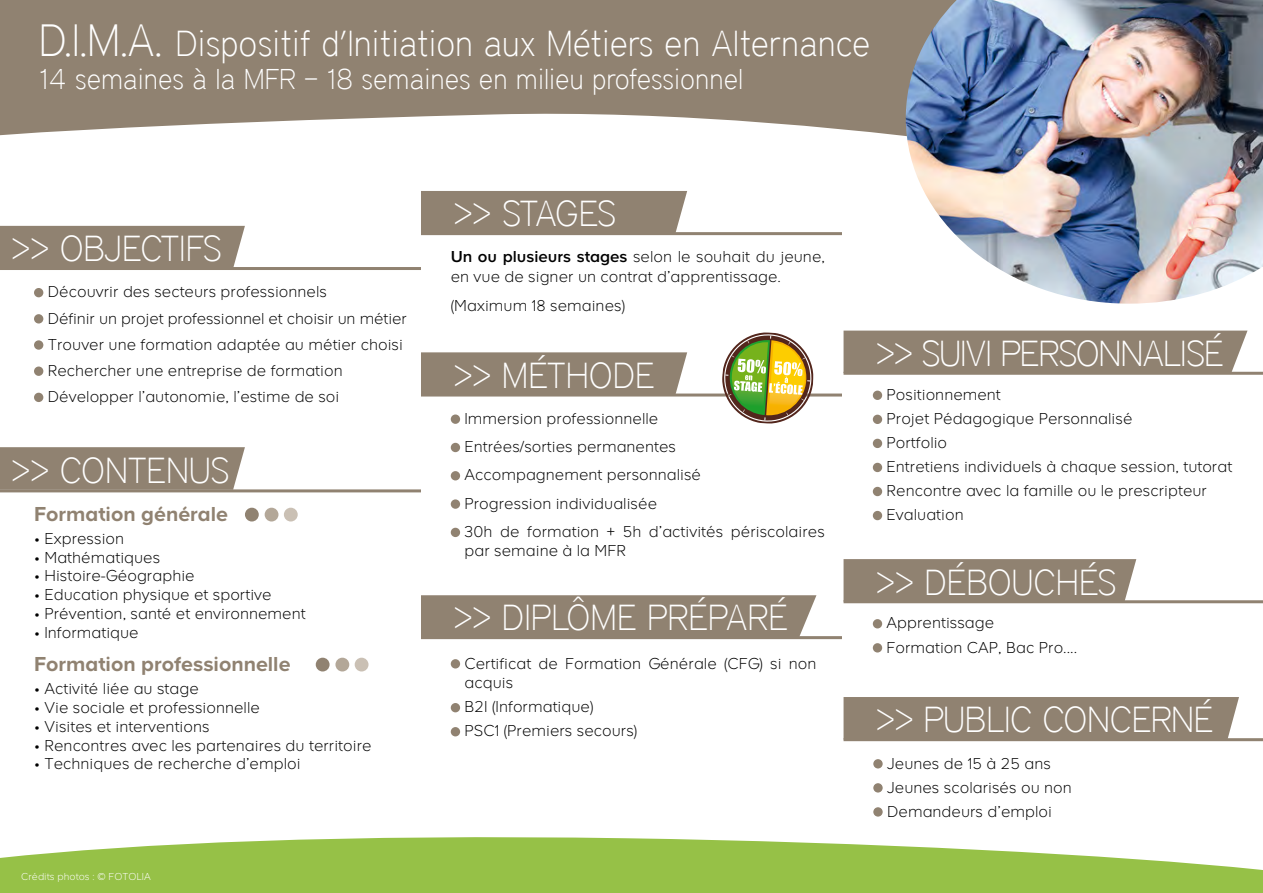
<style>
.page{position:relative;width:1263px;height:893px;background:#fff}
.page>*{position:absolute;margin:0;border:0;box-sizing:border-box;transform-origin:0 0}
.t1{font:100 36px "District";color:#fff}
.t2{font:100 36px "District";letter-spacing:-.03em;color:#fff}
.t3{font:100 28.5px "District";color:#fff}
.t4{font:700 21px "Casto";color:#908271}
.t5{font:300 16.5px/24px "Casto";color:#000}
.t6{font:300 10.5px "Casto";color:#fff}
.s1{font-size:45px}
.s2{font-weight:500}
</style>
<div class="page">
<svg style="left:0;top:0;width:906px;height:136px;fill:#908271"></svg>
<svg style="left:0;top:837px;width:1263px;height:56px;fill:#96c147"></svg>
<div style="left:0;top:226px;width:245px;height:41px;background:#908271"></div>
<div style="left:421px;top:191px;width:266px;height:41px;background:#908271"></div>
<div style="left:421px;top:352px;width:266px;height:42px;background:#908271"></div>
<div style="left:843px;top:559px;width:293px;height:41px;background:#908271"></div>
<div style="left:843px;top:331px;width:404px;height:41px;background:#908271"></div>
<div style="left:843px;top:697px;width:396px;height:41px;background:#908271"></div>
<div style="left:421px;top:595px;width:395px;height:41px;background:#908271"></div>
<div style="left:0;top:447px;width:245px;height:42px;background:#908271"></div>
<div style="left:34px;top:288px;width:9px;height:9px;background:#908271;border-radius:50%"></div>
<div style="left:34px;top:314px;width:9px;height:9px;background:#908271;border-radius:50%"></div>
<div style="left:34px;top:340px;width:9px;height:10px;background:#908271;border-radius:50%"></div>
<div style="left:34px;top:366px;width:9px;height:10px;background:#908271;border-radius:50%"></div>
<div style="left:34px;top:393px;width:9px;height:9px;background:#908271;border-radius:50%"></div>
<div style="left:451px;top:414px;width:9px;height:10px;background:#908271;border-radius:50%"></div>
<div style="left:451px;top:443px;width:9px;height:9px;background:#908271;border-radius:50%"></div>
<div style="left:451px;top:471px;width:9px;height:9px;background:#908271;border-radius:50%"></div>
<div style="left:451px;top:499px;width:9px;height:10px;background:#908271;border-radius:50%"></div>
<div style="left:451px;top:528px;width:9px;height:9px;background:#908271;border-radius:50%"></div>
<div style="left:873px;top:619px;width:9px;height:9px;background:#908271;border-radius:50%"></div>
<div style="left:873px;top:643px;width:9px;height:9px;background:#908271;border-radius:50%"></div>
<div style="left:873px;top:391px;width:9px;height:9px;background:#908271;border-radius:50%"></div>
<div style="left:873px;top:415px;width:9px;height:9px;background:#908271;border-radius:50%"></div>
<div style="left:873px;top:439px;width:9px;height:9px;background:#908271;border-radius:50%"></div>
<div style="left:873px;top:463px;width:9px;height:9px;background:#908271;border-radius:50%"></div>
<div style="left:873px;top:487px;width:9px;height:9px;background:#908271;border-radius:50%"></div>
<div style="left:873px;top:511px;width:9px;height:9px;background:#908271;border-radius:50%"></div>
<div style="left:873px;top:759px;width:10px;height:9px;background:#908271;border-radius:50%"></div>
<div style="left:873px;top:783px;width:10px;height:9px;background:#908271;border-radius:50%"></div>
<div style="left:873px;top:807px;width:10px;height:10px;background:#908271;border-radius:50%"></div>
<div style="left:451px;top:659px;width:9px;height:9px;background:#908271;border-radius:50%"></div>
<div style="left:451px;top:703px;width:9px;height:9px;background:#908271;border-radius:50%"></div>
<div style="left:451px;top:727px;width:9px;height:9px;background:#908271;border-radius:50%"></div>
<hr style="left:0;top:267px;width:421px;height:3px;background:#908271">
<hr style="left:421px;top:232px;width:421px;height:3px;background:#908271">
<hr style="left:421px;top:394px;width:421px;height:3px;background:#908271">
<hr style="left:843px;top:600px;width:420px;height:3px;background:#908271">
<hr style="left:843px;top:372px;width:420px;height:3px;background:#908271">
<hr style="left:843px;top:738px;width:420px;height:3px;background:#908271">
<hr style="left:421px;top:636px;width:421px;height:3px;background:#908271">
<hr style="left:0;top:489px;width:421px;height:3px;background:#908271">
<img style="left:906px;top:0;width:357px;height:304px">
<div style="left:245px;top:508px;width:14px;height:13px;background:#908271;border-radius:50%"></div>
<div style="left:265px;top:508px;width:13px;height:13px;background:#b3a798;border-radius:50%"></div>
<div style="left:284px;top:508px;width:14px;height:13px;background:#cac0b4;border-radius:50%"></div>
<div style="left:316px;top:658px;width:14px;height:13px;background:#908271;border-radius:50%"></div>
<div style="left:335px;top:658px;width:14px;height:13px;background:#b3a798;border-radius:50%"></div>
<div style="left:355px;top:658px;width:13px;height:13px;background:#cac0b4;border-radius:50%"></div>
<svg style="left:720px;top:332px;width:95px;height:92px"></svg>
<h1 class="t1" style="left:39px;top:22px;width:833px"><span class="s1">D.I.M.A.</span> Dispositif d’Initiation aux Métiers en Alternance</h1>
<h2 class="t3" style="left:39px;top:62px;width:706px">14 semaines à la MFR – 18 semaines en milieu professionnel</h2>
<h1 class="t1" style="left:11px;top:228px;width:212px">&gt;&gt; OBJECTIFS</h1>
<p class="t5" style="left:48px;top:279px;width:361px;line-height:26.2px">Découvrir des secteurs professionnels<br>Définir un projet professionnel et choisir un métier Trouver une formation adaptée au métier choisi Rechercher une entreprise de formation Développer l’autonomie, l’estime de soi</p>
<h1 class="t1" style="left:11px;top:449px;width:220px">&gt;&gt; CONTENUS</h1>
<p class="t4" style="left:34px;top:502px;width:196px">Formation générale</p>
<p class="t5" style="left:34px;top:526px;width:92px">• Expression</p>
<p class="t5" style="left:34px;top:545px;width:128px">• Mathématiques</p>
<p class="t5" style="left:34px;top:564px;width:162px">• Histoire-Géographie</p>
<p class="t5" style="left:34px;top:582px;width:239px">• Education physique et sportive</p>
<p class="t5" style="left:34px;top:601px;width:273px">• Prévention, santé et environnement</p>
<p class="t5" style="left:34px;top:620px;width:106px">• Informatique</p>
<p class="t4" style="left:34px;top:652px;width:258px">Formation professionnelle</p>
<p class="t5" style="left:34px;top:677px;width:166px">• Activité liée au stage</p>
<p class="t5" style="left:34px;top:695px;width:227px">• Vie sociale et professionnelle</p>
<p class="t5" style="left:34px;top:714px;width:177px">• Visites et interventions</p>
<p class="t5" style="left:34px;top:733px;width:339px">• Rencontres avec les partenaires du territoire</p>
<p class="t5" style="left:34px;top:752px;width:268px">• Techniques de recherche d’emploi</p>
<p class="t6" style="left:21px;top:871px;width:131px">Crédits photos : © FOTOLIA</p>
<h1 class="t1" style="left:454px;top:193px;width:164px">&gt;&gt; STAGES</h1>
<p class="t5" style="left:451px;top:247px;width:376px;line-height:19.8px"><span class="s2">Un ou plusieurs stages</span> selon le souhait du jeune, en vue de signer un contrat d’apprentissage.</p>
<p class="t5" style="left:451px;top:293px;width:176px">(Maximum 18 semaines)</p>
<h1 class="t1" style="left:454px;top:354px;width:203px">&gt;&gt; MéTHODE</h1>
<p class="t5" style="left:464px;top:404px;width:362px;line-height:28.3px">Immersion professionnelle<br>Entrées/sorties permanentes<br>Accompagnement personnalisé<br>Progression individualisée<br>30h de formation + 5h d’activités périscolaires</p>
<p class="t5" style="left:464px;top:538px;width:163px">par semaine à la MFR</p>
<h1 class="t1" style="left:454px;top:597px;width:332px">&gt;&gt; DIPLÔME PRÉPARÉ</h1>
<p class="t5" style="left:464px;top:653px;width:353px;line-height:19.8px">Certificat de Formation Générale (CFG) si non acquis</p>
<p class="t5" style="left:464px;top:695px;width:174px">B2I (Informatique)<br>PSC1 (Premiers secours)</p>
<h1 class="t2" style="left:876px;top:333px;width:345px">&gt;&gt; SUIVI PERSONNALISÉ</h1>
<p class="t5" style="left:886px;top:382px;width:347px">Positionnement<br>Projet Pédagogique Personnalisé<br>Portfolio<br>Entretiens individuels à chaque session, tutorat<br>Rencontre avec la famille ou le prescripteur<br>Evaluation</p>
<h1 class="t1" style="left:876px;top:561px;width:237px">&gt;&gt; Débouch és</h1>
<p class="t5" style="left:886px;top:611px;width:192px">Apprentissage<br>Formation CAP, Bac Pro....</p>
<h1 class="t1" style="left:876px;top:699px;width:106px">&gt;&gt; public</h1>
<h1 class="t1" style="left:1042px;top:699px;width:23px">concern</h1>
<h1 class="t1" style="left:1194px;top:699px;width:21px">é</h1>
<p class="t5" style="left:887px;top:751px;width:186px">Jeunes de 15 à 25 ans<br>Jeunes scolarisés ou non<br>Demandeurs d’emploi</p>
</div>
